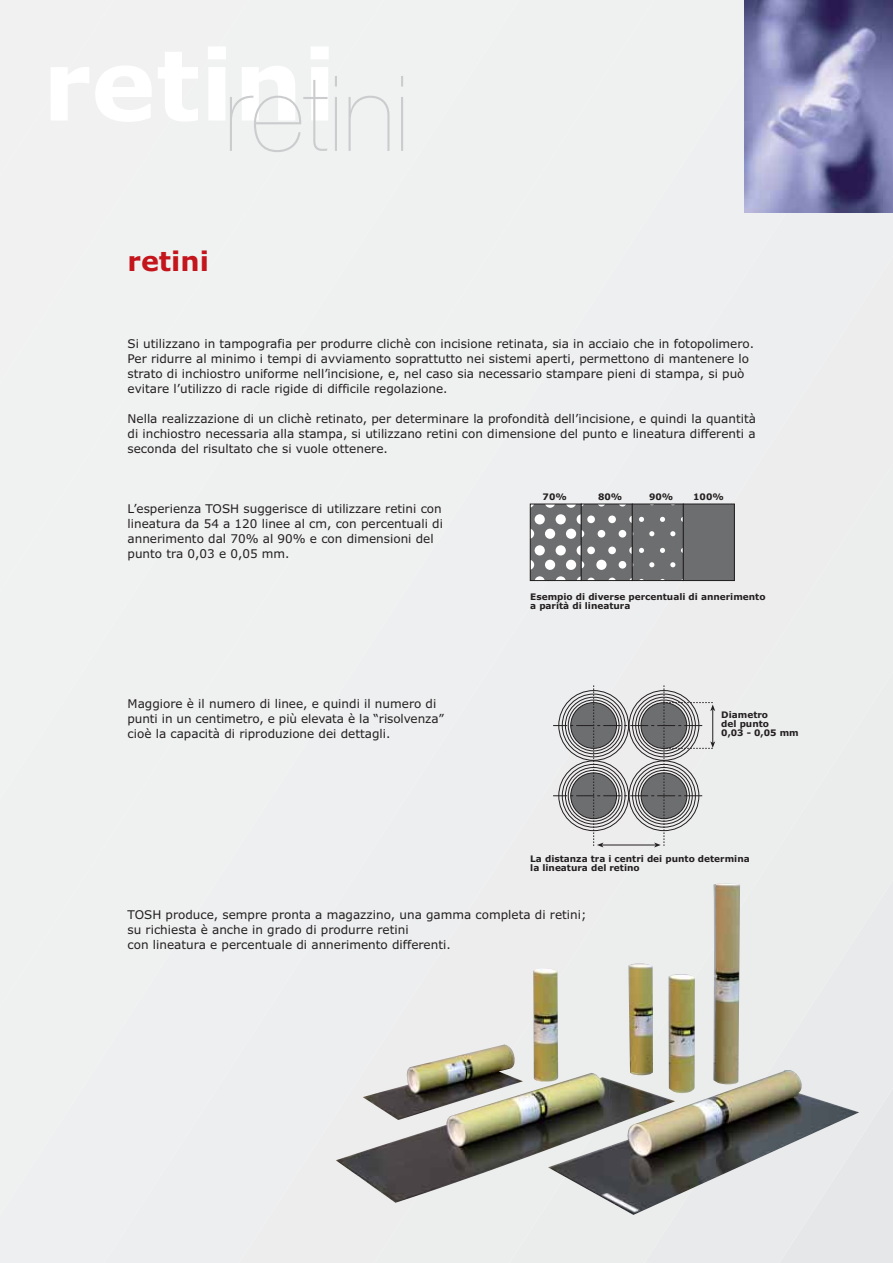
<style>
.page{position:relative;width:893px;height:1263px;background:#fff}
.page>*{position:absolute;margin:0;border:0;box-sizing:border-box;transform-origin:0 0}
.t1{font:200 105px "Helvetica Neue";color:#cbccce}
.t2{font:700 27px "Verdana";color:#c4151c}
.t3{font:12px/15px "Verdana";color:#231f20}
.t4{font:700 9px/9px "Verdana";color:#231f20}
</style>
<div class="page">
<div style="left:829px;top:213px;width:63px;height:1050px;background:#eceded"></div>
<div style="left:0;top:0;width:829px;height:1263px;background:#ededee"></div>
<div style="left:0;top:0;width:734px;height:1202px;background:#eeeff0"></div>
<div style="left:0;top:0;width:639px;height:1140px;background:#eeeff0"></div>
<div style="left:0;top:0;width:544px;height:1078px;background:#eeeff0"></div>
<div style="left:0;top:0;width:449px;height:1017px;background:#eff0f0"></div>
<div style="left:0;top:0;width:354px;height:955px;background:#f0f1f1"></div>
<img style="left:744px;top:0;width:148px;height:213px">
<svg style="left:553px;top:685px;width:162px;height:162px;background:#afafb0"></svg>
<div style="left:530px;top:504px;width:51px;height:77px;background:#6d6e70"></div>
<svg style="left:546px;top:506px;width:8px;height:2px"></svg>
<div style="left:535px;top:514px;width:10px;height:10px;background:#fff;border-radius:50%"></div>
<div style="left:556px;top:514px;width:10px;height:10px;background:#fff;border-radius:50%"></div>
<svg style="left:577px;top:514px;width:3px;height:10px"></svg>
<svg style="left:532px;top:529px;width:2px;height:9px"></svg>
<div style="left:545px;top:529px;width:10px;height:10px;background:#fff;border-radius:50%"></div>
<div style="left:566px;top:529px;width:10px;height:10px;background:#fff;border-radius:50%"></div>
<div style="left:535px;top:545px;width:10px;height:11px;background:#fff;border-radius:50%"></div>
<div style="left:556px;top:545px;width:10px;height:11px;background:#fff;border-radius:50%"></div>
<svg style="left:532px;top:560px;width:2px;height:9px"></svg>
<div style="left:545px;top:560px;width:10px;height:10px;background:#fff;border-radius:50%"></div>
<div style="left:566px;top:560px;width:10px;height:10px;background:#fff;border-radius:50%"></div>
<svg style="left:535px;top:576px;width:9px;height:3px"></svg>
<svg style="left:556px;top:576px;width:9px;height:3px"></svg>
<div style="left:530px;top:504px;width:52px;height:77px;border:1px solid #231f20"></div>
<div style="left:581px;top:504px;width:51px;height:77px;background:#6d6e70"></div>
<svg style="left:566px;top:504px;width:15px;height:4px"></svg>
<div style="left:587px;top:516px;width:8px;height:7px;background:#fff;border-radius:50%"></div>
<div style="left:608px;top:516px;width:8px;height:7px;background:#fff;border-radius:50%"></div>
<svg style="left:629px;top:516px;width:2px;height:7px"></svg>
<div style="left:598px;top:530px;width:7px;height:8px;background:#fff;border-radius:50%"></div>
<div style="left:619px;top:530px;width:7px;height:8px;background:#fff;border-radius:50%"></div>
<div style="left:587px;top:547px;width:8px;height:7px;background:#fff;border-radius:50%"></div>
<div style="left:608px;top:547px;width:8px;height:7px;background:#fff;border-radius:50%"></div>
<svg style="left:629px;top:547px;width:2px;height:7px"></svg>
<svg style="left:577px;top:545px;width:7px;height:24px"></svg>
<div style="left:596px;top:560px;width:10px;height:10px;background:#fff;border-radius:50%"></div>
<div style="left:619px;top:561px;width:7px;height:8px;background:#fff;border-radius:50%"></div>
<div style="left:581px;top:504px;width:52px;height:77px;border:1px solid #231f20"></div>
<div style="left:632px;top:504px;width:51px;height:77px;background:#6d6e70"></div>
<svg style="left:639px;top:517px;width:5px;height:5px"></svg>
<svg style="left:660px;top:517px;width:5px;height:5px"></svg>
<svg style="left:649px;top:531px;width:5px;height:5px"></svg>
<svg style="left:670px;top:531px;width:5px;height:5px"></svg>
<svg style="left:639px;top:548px;width:5px;height:5px"></svg>
<svg style="left:660px;top:548px;width:5px;height:5px"></svg>
<svg style="left:649px;top:562px;width:5px;height:5px"></svg>
<svg style="left:670px;top:562px;width:5px;height:5px"></svg>
<div style="left:632px;top:504px;width:52px;height:77px;border:1px solid #231f20"></div>
<div style="left:683px;top:504px;width:51px;height:77px;background:#6d6e70"></div>
<div style="left:683px;top:504px;width:52px;height:77px;border:1px solid #231f20"></div>
<img style="left:336px;top:883px;width:523px;height:332px">
<h1 class="t1" style="left:224px;top:76px;width:186px">retini</h1>
<h2 class="t2" style="left:128px;top:251px;width:83px">retini</h2>
<p class="t3" style="left:128px;top:337px;width:628px">Si utilizzano in tampografia per produrre clichè con incisione retinata, sia in acciaio che in fotopolimero.<br>Per ridurre al minimo i tempi di avviamento soprattutto nei sistemi aperti, permettono di mantenere lo strato di inchiostro uniforme nell’incisione, e, nel caso sia necessario stampare pieni di stampa, si può evitare l’utilizzo di racle rigide di difficile regolazione.</p>
<p class="t3" style="left:128px;top:412px;width:630px;text-align:justify">Nella realizzazione di un clichè retinato, per determinare la profondità dell’incisione, e quindi la quantità di inchiostro necessaria alla stampa, si utilizzano retini con dimensione del punto e lineatura differenti a seconda del risultato che si vuole ottenere.</p>
<p class="t3" style="left:128px;top:502px;width:317px">L’esperienza TOSH suggerisce di utilizzare retini con lineatura da 54 a 120 linee al cm, con percentuali di annerimento dal 70% al 90% e con dimensioni del punto tra 0,03 e 0,05 mm.</p>
<p class="t3" style="left:128px;top:697px;width:318px">Maggiore è il numero di linee, e quindi il numero di punti in un centimetro, e più elevata è la “risolvenza” cioè la capacità di riproduzione dei dettagli.</p>
<p class="t4" style="left:543px;top:493px;width:26px">70%</p>
<p class="t4" style="left:598px;top:493px;width:26px">80%</p>
<p class="t4" style="left:649px;top:493px;width:26px">90%</p>
<p class="t4" style="left:693px;top:493px;width:32px">100%</p>
<p class="t4" style="left:530px;top:593px;width:237px">Esempio di diverse percentuali di annerimento a parità di lineatura</p>
<p class="t4" style="left:721px;top:711px;width:79px">Diametro<br>del punto<br>0,03 - 0,05 mm</p>
<p class="t4" style="left:530px;top:855px;width:221px">La distanza tra i centri dei punto determina la lineatura del retino</p>
<p class="t3" style="left:128px;top:908px;width:460px">TOSH produce, sempre pronta a magazzino, una gamma completa di retini; su richiesta è anche in grado di produrre retini<br>con lineatura e percentuale di annerimento differenti.</p>
</div>
